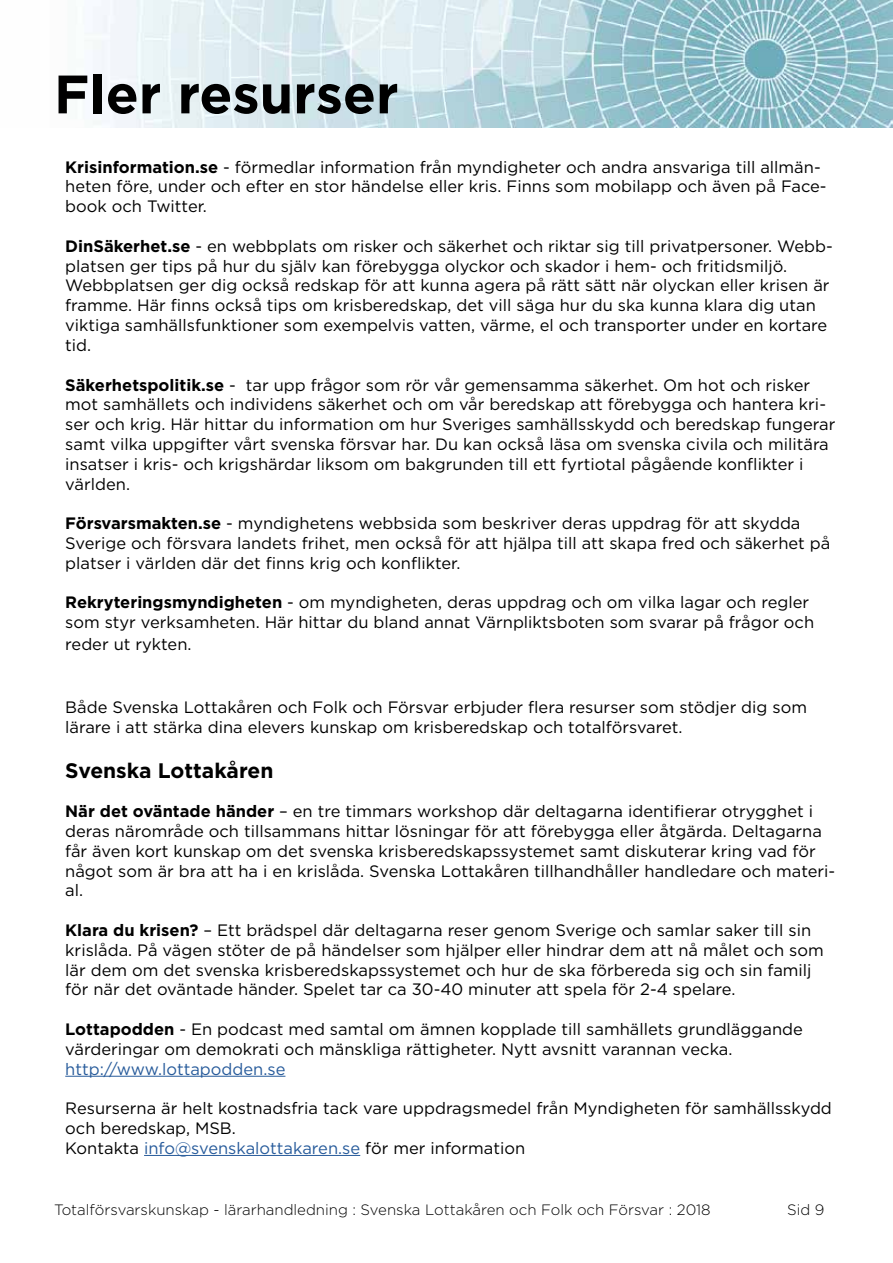
<style>
.page{position:relative;width:893px;height:1263px;background:#fff}
.page>*{position:absolute;margin:0;border:0;box-sizing:border-box;transform-origin:0 0}
.t1{font:700 54px "Gotham";color:#000}
.t2{font:700 21px "Gotham";color:#000}
.t3{font:16.5px/19.8px "Gotham";color:#000}
.t4{font:16.5px "Gotham";color:#275b9b}
.t5{font:300 15px "Gotham";color:#000}
.s1{font-weight:700}
.s2{color:#275b9b}
</style>
<div class="page">
<hr style="left:65px;top:1076px;width:220px;height:1px;background:#275b9b">
<hr style="left:144px;top:1155px;width:216px;height:1px;background:#275b9b">
<img style="left:85px;top:0;width:808px;height:128px">
<h1 class="t1" style="left:54px;top:58px;width:346px">Fler resurser</h1>
<p class="t3" style="left:65px;top:157px;width:763px"><span class="s1">Krisinformation.se</span> - förmedlar information från myndigheter och andra ansvariga till allmän&shy;heten före, under och efter en stor händelse eller kris. Finns som mobilapp och även på Face&shy;book och Twitter.</p>
<p class="t3" style="left:65px;top:236px;width:769px"><span class="s1">DinSäkerhet.se</span> - en webbplats om risker och säkerhet och riktar sig till privatpersoner. Webb&shy;platsen ger tips på hur du själv kan förebygga olyckor och skador i hem- och fritidsmiljö.<br>Webbplatsen ger dig också redskap för att kunna agera på rätt sätt när olyckan eller krisen är framme. Här finns också tips om krisberedskap, det vill säga hur du ska kunna klara dig utan viktiga samhällsfunktioner som exempelvis vatten, värme, el och transporter under en kortare tid.</p>
<p class="t3" style="left:65px;top:374px;width:772px"><span class="s1">Säkerhetspolitik.se</span> - tar upp frågor som rör vår gemensamma säkerhet. Om hot och risker mot samhällets och individens säkerhet och om vår beredskap att förebygga och hantera kri&shy;ser och krig. Här hittar du information om hur Sveriges samhällsskydd och beredskap fungerar samt vilka uppgifter vårt svenska försvar har. Du kan också läsa om svenska civila och militära insatser i kris- och krigshärdar liksom om bakgrunden till ett fyrtiotal pågående konflikter i världen.</p>
<p class="t3" style="left:65px;top:513px;width:767px"><span class="s1">Försvarsmakten.se</span> - myndighetens webbsida som beskriver deras uppdrag för att skydda<br>Sverige och försvara landets frihet, men också för att hjälpa till att skapa fred och säkerhet på platser i världen där det finns krig och konflikter.</p>
<p class="t3" style="left:65px;top:592px;width:750px"><span class="s1">Rekryteringsmyndigheten</span> - om myndigheten, deras uppdrag och om vilka lagar och regler som styr verksamheten. Här hittar du bland annat Värnpliktsboten som svarar på frågor och</p>
<p class="t3" style="left:65px;top:634px;width:128px">reder ut rykten.</p>
<p class="t3" style="left:65px;top:697px;width:743px">Både Svenska Lottakåren och Folk och Försvar erbjuder flera resurser som stödjer dig som lärare i att stärka dina elevers kunskap om krisberedskap och totalförsvaret.</p>
<p class="t2" style="left:65px;top:756px;width:210px">Svenska Lottakåren</p>
<p class="t3" style="left:65px;top:801px;width:772px"><span class="s1">När det oväntade händer</span> – en tre timmars workshop där deltagarna identifierar otrygghet i deras närområde och tillsammans hittar lösningar för att förebygga eller åtgärda. Deltagarna får även kort kunskap om det svenska krisberedskapssystemet samt diskuterar kring vad för något som är bra att ha i en krislåda. Svenska Lottakåren tillhandhåller handledare och materi&shy;al.</p>
<p class="t3" style="left:65px;top:920px;width:760px"><span class="s1">Klara du krisen?</span> – Ett brädspel där deltagarna reser genom Sverige och samlar saker till sin krislåda. På vägen stöter de på händelser som hjälper eller hindrar dem att nå målet och som lär dem om det svenska krisberedskapssystemet och hur de ska förbereda sig och sin familj för när det oväntade händer. Spelet tar ca 30-40 minuter att spela för 2-4 spelare.</p>
<p class="t3" style="left:65px;top:1019px;width:739px"><span class="s1">Lottapodden</span> - En podcast med samtal om ämnen kopplade till samhällets grundläggande värderingar om demokrati och mänskliga rättigheter. Nytt avsnitt varannan vecka.</p>
<p class="t4" style="left:65px;top:1058px;width:222px">http://www.lottapodden.se</p>
<p class="t3" style="left:65px;top:1098px;width:768px">Resurserna är helt kostnadsfria tack vare uppdragsmedel från Myndigheten för samhällsskydd och beredskap, MSB.<br>Kontakta <span class="s2">info@svenskalottakaren.se</span> för mer information</p>
<p class="t5" style="left:54px;top:1201px;width:658px">Totalförsvarskunskap - lärarhandledning : Svenska Lottakåren och Folk och Försvar : 2018</p>
<p class="t5" style="left:787px;top:1201px;width:39px">Sid 9</p>
</div>
